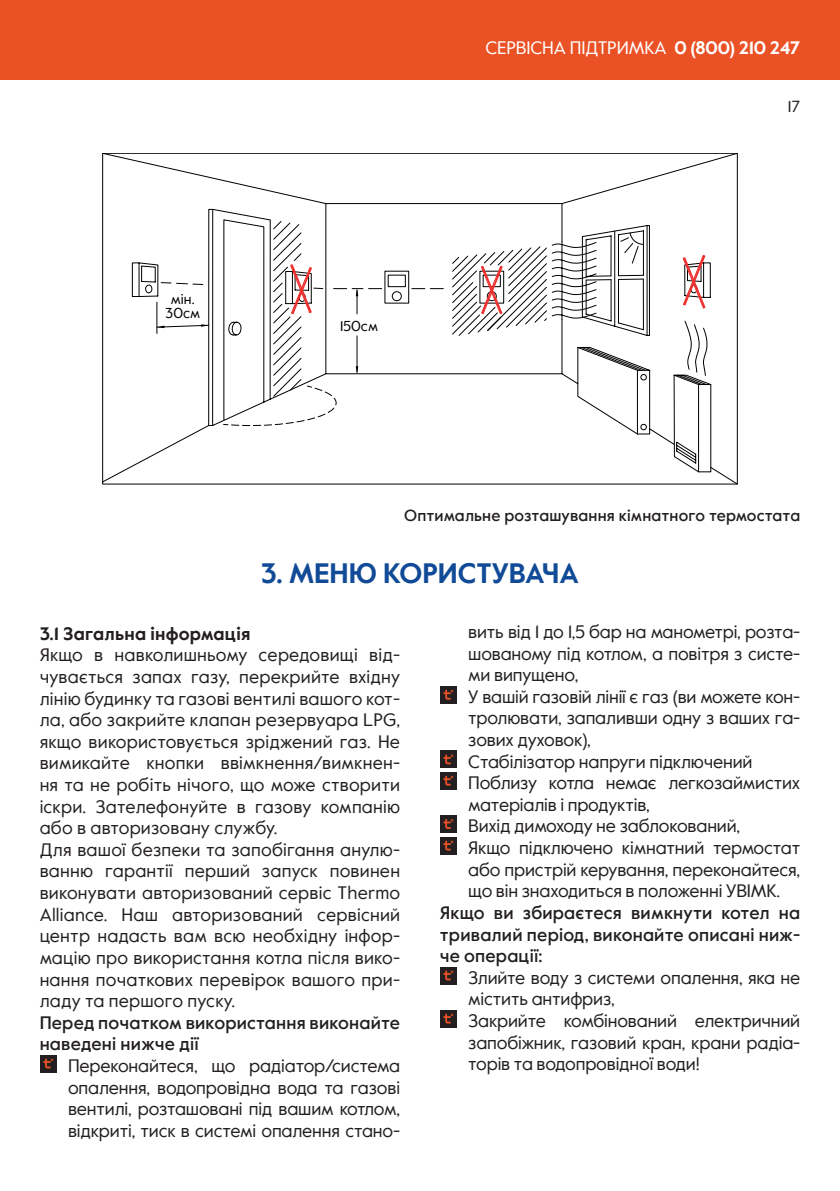
<style>
.page{position:relative;width:840px;height:1191px;background:#fff}
.page>*{position:absolute;margin:0;border:0;box-sizing:border-box;transform-origin:0 0}
.t1{font:700 28px "Value Sans Pro";color:#114b97}
.t2{font:18px/21.6px "Value Sans Pro";letter-spacing:-.01em;color:#231f20}
.t3{font:18px/21.6px "Value Sans Pro";letter-spacing:.01em;color:#231f20}
.t4{font:500 18px/21.6px "Value Sans Pro";letter-spacing:.01em;color:#231f20;text-align:justify}
.t5{font:18px "Value Sans Pro";letter-spacing:-.005em;color:#fff}
.t6{font:700 18px "Value Sans Pro";letter-spacing:.01em;color:#231f20}
.t7{font:500 16px "Value Sans Pro";letter-spacing:.01em;color:#231f20}
.t8{font:16px "Value Sans Pro";color:#231f20}
.t9{font:14.4px/14px "Value Sans Pro";color:#000001;text-align:center}
.s1{font-weight:700}
</style>
<div class="page">
<div style="left:0;top:0;width:839px;height:80px;background:#ea5125"></div>
<svg style="left:102px;top:153px;width:635px;height:331px"></svg>
<div style="left:40px;top:1055px;width:17px;height:17px;background:#231f20"></div>
<svg style="left:43px;top:1058px;width:10px;height:10px"></svg>
<div style="left:439px;top:686px;width:17px;height:17px;background:#231f20"></div>
<svg style="left:443px;top:690px;width:10px;height:9px"></svg>
<div style="left:439px;top:751px;width:17px;height:17px;background:#231f20"></div>
<svg style="left:443px;top:754px;width:10px;height:10px"></svg>
<div style="left:439px;top:772px;width:17px;height:17px;background:#231f20"></div>
<svg style="left:443px;top:776px;width:10px;height:9px"></svg>
<div style="left:439px;top:815px;width:17px;height:17px;background:#231f20"></div>
<svg style="left:443px;top:819px;width:10px;height:10px"></svg>
<div style="left:439px;top:837px;width:17px;height:17px;background:#231f20"></div>
<svg style="left:443px;top:840px;width:10px;height:10px"></svg>
<div style="left:439px;top:967px;width:17px;height:17px;background:#231f20"></div>
<svg style="left:443px;top:970px;width:10px;height:10px"></svg>
<div style="left:439px;top:1010px;width:17px;height:17px;background:#231f20"></div>
<svg style="left:443px;top:1013px;width:10px;height:10px"></svg>
<p class="t5" style="left:485px;top:36px;width:316px">СЕРВІСНА ПІДТРИМКА <span class="s1">0 (800) 210 247</span></p>
<p class="t8" style="left:787px;top:96px;width:14px">17</p>
<p class="t9" style="left:165px;top:292px;width:37px">мін.<br>30см</p>
<p class="t9" style="left:340px;top:319px;width:39px">150см</p>
<p class="t7" style="left:404px;top:506px;width:397px">Оптимальне розташування кімнатного термостата</p>
<h1 class="t1" style="left:261px;top:556px;width:319px">3. МЕНЮ КОРИСТУВАЧА</h1>
<p class="t6" style="left:40px;top:622px;width:212px">3.1 Загальна інформація</p>
<p class="t3" style="left:40px;top:644px;width:362px">Якщо в навколишньому середовищі від&shy;чувається запах газу, перекрийте вхідну лінію будинку та газові вентилі вашого кот&shy;ла, або закрийте клапан резервуара LPG, якщо використовується зріджений газ. Не вимикайте кнопки ввімкнення/вимкнен&shy;ня та не робіть нічого, що може створити іскри. Зателефонуйте в газову компанію або в авторизовану службу.<br>Для вашої безпеки та запобігання анулю&shy;ванню гарантії перший запуск повинен виконувати авторизований сервіс Thermo Alliance. Наш авторизований сервісний центр надасть вам всю необхідну інфор&shy;мацію про використання котла після вико&shy;нання початкових перевірок вашого при&shy;ладу та першого пуску.</p>
<p class="t4" style="left:40px;top:1012px;width:362px">Перед початком використання виконайте наведені нижче дії</p>
<p class="t2" style="left:68px;top:1055px;width:333px;text-align:justify">Переконайтеся, що радіатор/система опалення, водопровідна вода та газові вентилі, розташовані під вашим котлом, відкриті, тиск в системі опалення стано-</p>
<p class="t2" style="left:468px;top:621px;width:333px">вить від 1 до 1,5 бар на манометрі, розта&shy;шованому під котлом, а повітря з систе&shy;ми випущено,<br>У вашій газовій лінії є газ (ви можете кон&shy;тролювати, запаливши одну з ваших га&shy;зових духовок),<br>Стабілізатор напруги підключений Поблизу котла немає легкозаймистих матеріалів і продуктів,<br>Вихід димоходу не заблокований,<br>Якщо підключено кімнатний термостат або пристрій керування, переконайтеся, що він знаходиться в положенні УВІМК.</p>
<p class="t4" style="left:439px;top:902px;width:362px">Якщо ви збираєтеся вимкнути котел на тривалий період, виконайте описані ниж&shy;че операції:</p>
<p class="t2" style="left:468px;top:967px;width:333px">Злийте воду з системи опалення, яка не містить антифриз,<br>Закрийте комбінований електричний запобіжник, газовий кран, крани радіа&shy;торів та водопровідної води!</p>
</div>
